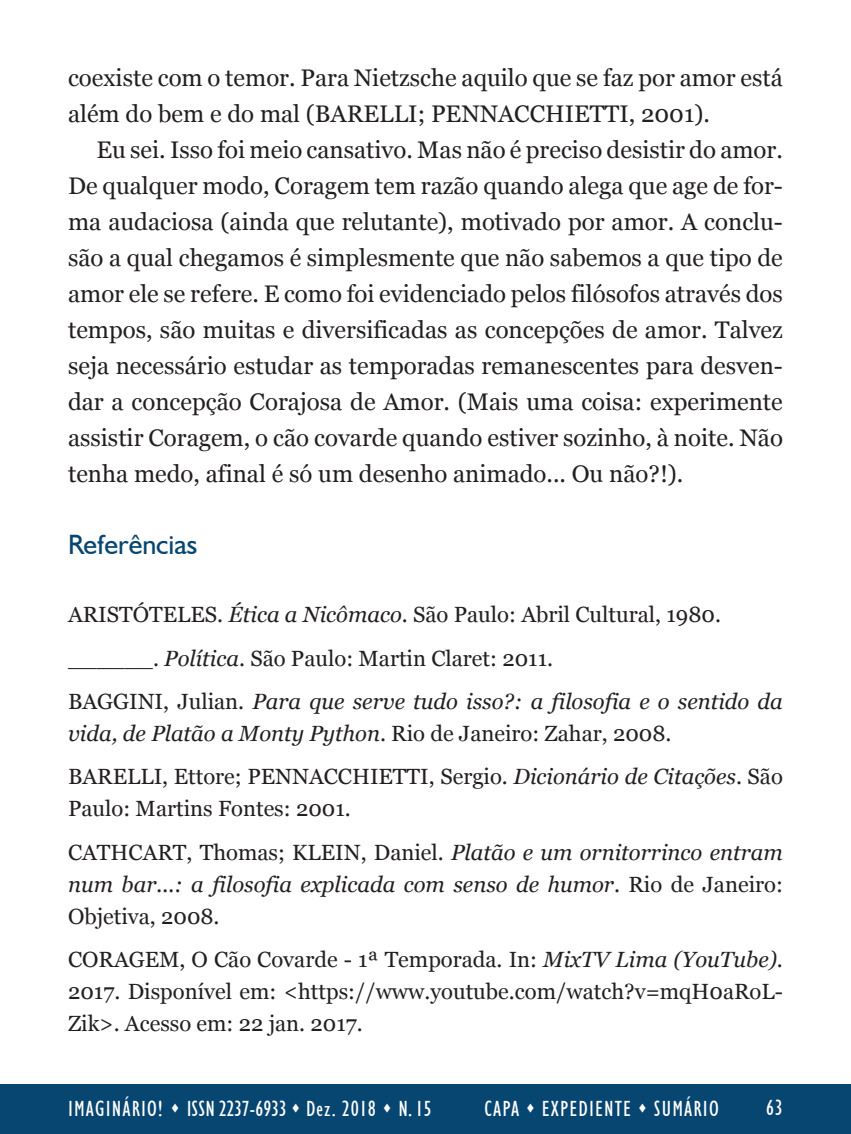
<style>
.page{position:relative;width:851px;height:1134px;background:#fff}
.page>*{position:absolute;margin:0;border:0;box-sizing:border-box;transform-origin:0 0}
.t1{font:28px "Humanist 521 BT";color:#084672}
.t2{font:24px/36px "Georgia";color:#231f20}
.t3{font:22px/43.4px "Georgia";color:#231f20}
.t4{font:italic 22px/32px "Georgia";color:#231f20}
.t5{font:condensed 22px "Humanist 521 BT";letter-spacing:.05em;color:#fff}
.s1{font-style:italic}
.s2{font-style:normal}
</style>
<div class="page">
<div style="left:0;top:1084px;width:850px;height:50px;background:#084672"></div>
<p class="t2" style="left:68px;top:60px;width:716px">coexiste com o temor. Para Nietzsche aquilo que se faz por amor está além do bem e do mal (BARELLI; PENNACCHIETTI, 2001).</p>
<p class="t2" style="left:68px;top:132px;width:716px;text-align:justify;text-indent:28px">Eu sei. Isso foi meio cansativo. Mas não é preciso desistir do amor.<br>De qualquer modo, Coragem tem razão quando alega que age de for&shy;ma audaciosa (ainda que relutante), motivado por amor. A conclu&shy;são a qual chegamos é simplesmente que não sabemos a que tipo de amor ele se refere. E como foi evidenciado pelos filósofos através dos tempos, são muitas e diversificadas as concepções de amor. Talvez seja necessário estudar as temporadas remanescentes para desven&shy;dar a concepção Corajosa de Amor. (Mais uma coisa: experimente assistir Coragem, o cão covarde quando estiver sozinho, à noite. Não tenha medo, afinal é só um desenho animado... Ou não?!).</p>
<p class="t1" style="left:68px;top:527px;width:131px">Referências</p>
<p class="t3" style="left:68px;top:593px;width:716px">ARISTÓTELES. <span class="s1">Ética a Nicômaco</span>. São Paulo: Abril Cultural, 1980. ______. <span class="s1">Política</span>. São Paulo: Martin Claret: 2011.<br>BAGGINI, Julian. <span class="s1">Para que serve tudo isso?: a filosofia e o sentido da</span></p>
<p class="t3" style="left:68px;top:712px;width:716px"><span class="s1">vida, de Platão a Monty Python</span>. Rio de Janeiro: Zahar, 2008.<br>BARELLI, Ettore; PENNACCHIETTI, Sergio. <span class="s1">Dicionário de Citações</span>. São</p>
<p class="t3" style="left:68px;top:787px;width:716px">Paulo: Martins Fontes: 2001.<br>CATHCART, Thomas; KLEIN, Daniel. <span class="s1">Platão e um ornitorrinco entram</span></p>
<p class="t4" style="left:68px;top:867px;width:716px">num bar...: a filosofia explicada com senso de humor<span class="s2">. Rio de Janeiro:<br>Objetiva, 2008.</span></p>
<p class="t3" style="left:68px;top:944px;width:716px;line-height:32px;text-align:justify">CORAGEM, O Cão Covarde - 1ª Temporada. In: <span class="s1">MixTV Lima (YouTube)</span>.<br>2017. Disponível em: &lt;https://www.youtube.com/watch?v=mqH0aRoL-Zik&gt;. Acesso em: 22 jan. 2017.</p>
<p class="t5" style="left:68px;top:1095px;width:365px">IMAGINÁRIO! ▲ ISSN 2237-6933 ▲ Dez. 2018 ▲ N. 15</p>
<p class="t5" style="left:484px;top:1095px;width:236px">CAPA ▲ EXPEDIENTE ▲ SUMÁRIO</p>
<p class="t5" style="left:766px;top:1095px;width:18px">63</p>
</div>
